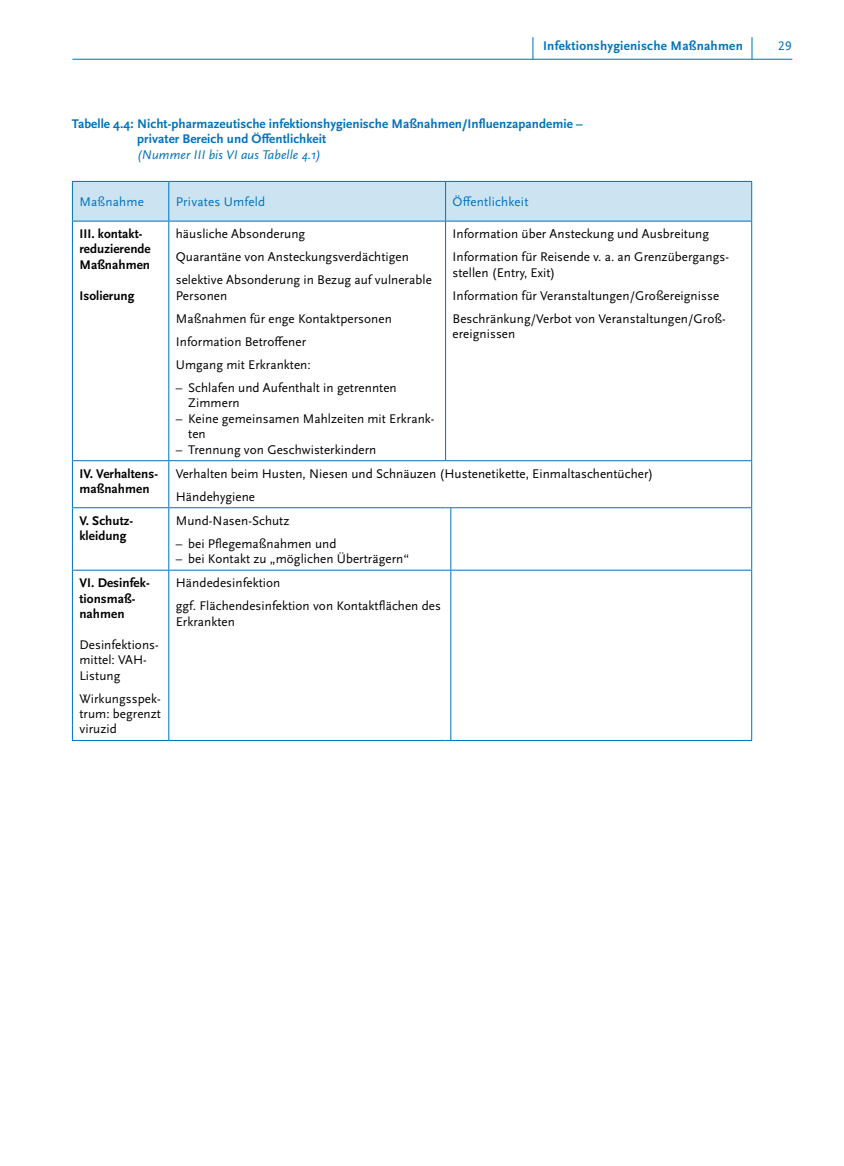
<style>
.page{position:relative;width:844px;height:1166px;background:#fff}
.page>*{position:absolute;margin:0;border:0;box-sizing:border-box;transform-origin:0 0}
.Tab_Text_links{font:13.12px/15.4px "Scala Sans Pro";letter-spacing:.005em;color:#000}
.Tab_Titel{font:700 13.12px/15.4px "Scala Sans Pro";letter-spacing:.005em;color:#0072bc}
.Tab_Text_links-2{font:700 13.12px/15.4px "Scala Sans Pro";letter-spacing:.005em;color:#000}
.Tab_Spaltentitel_lin{font:13.12px "Scala Sans Pro";letter-spacing:.015em;color:#0072bc}
.s1{font-weight:400;font-style:italic}
</style>
<div class="page">
<hr style="left:72px;top:59px;width:720px;height:1px;background:#0072bc">
<svg style="left:751px;top:37px;width:1px;height:22px"></svg>
<svg style="left:532px;top:37px;width:1px;height:23px"></svg>
<hr style="left:168px;top:222px;width:1px;height:238px;background:#0072bc">
<hr style="left:445px;top:222px;width:1px;height:238px;background:#0072bc">
<hr style="left:450px;top:221px;width:302px;height:1px;background:#0072bc">
<hr style="left:72px;top:460px;width:97px;height:1px;background:#0072bc">
<hr style="left:169px;top:460px;width:276px;height:1px;background:#0072bc">
<hr style="left:168px;top:461px;width:1px;height:46px;background:#0072bc">
<hr style="left:450px;top:460px;width:302px;height:1px;background:#0072bc">
<hr style="left:72px;top:507px;width:97px;height:1px;background:#0072bc">
<hr style="left:169px;top:507px;width:276px;height:1px;background:#0072bc">
<hr style="left:168px;top:508px;width:1px;height:62px;background:#0072bc">
<hr style="left:450px;top:507px;width:302px;height:1px;background:#0072bc">
<hr style="left:450px;top:508px;width:1px;height:62px;background:#0072bc">
<hr style="left:72px;top:570px;width:97px;height:1px;background:#0072bc">
<hr style="left:169px;top:570px;width:276px;height:1px;background:#0072bc">
<hr style="left:168px;top:571px;width:1px;height:169px;background:#0072bc">
<hr style="left:450px;top:570px;width:302px;height:1px;background:#0072bc">
<hr style="left:450px;top:571px;width:1px;height:169px;background:#0072bc">
<div style="left:72px;top:181px;width:679px;height:41px;background:#cce3f2"></div>
<hr style="left:450px;top:181px;width:302px;height:1px;background:#0072bc">
<hr style="left:751px;top:182px;width:1px;height:39px;background:#0072bc">
<hr style="left:72px;top:222px;width:1px;height:238px;background:#0072bc">
<hr style="left:751px;top:222px;width:1px;height:238px;background:#0072bc">
<hr style="left:72px;top:461px;width:1px;height:46px;background:#0072bc">
<hr style="left:751px;top:461px;width:1px;height:46px;background:#0072bc">
<hr style="left:72px;top:508px;width:1px;height:62px;background:#0072bc">
<hr style="left:751px;top:508px;width:1px;height:62px;background:#0072bc">
<hr style="left:72px;top:571px;width:1px;height:169px;background:#0072bc">
<hr style="left:751px;top:571px;width:1px;height:169px;background:#0072bc">
<hr style="left:72px;top:740px;width:97px;height:1px;background:#0072bc">
<hr style="left:169px;top:740px;width:276px;height:1px;background:#0072bc">
<hr style="left:450px;top:740px;width:302px;height:1px;background:#0072bc">
<p class="Tab_Titel" style="left:543px;top:37px;width:201px">Infektionshygienische Maßnahmen</p>
<p class="Tab_Spaltentitel_lin" style="left:778px;top:37px;width:15px">29</p>
<p class="Tab_Titel" style="left:137px;top:115px;width:447px;text-indent:-65px">Tabelle 4.4: Nicht-pharmazeutische infektionshygienische Maßnahmen/Influenzapandemie – privater Bereich und Öffentlichkeit<br><span class="s1">(Nummer III bis VI aus Tabelle 4.1)</span></p>
<p class="Tab_Spaltentitel_lin" style="left:79px;top:193px;width:66px">Maßnahme</p>
<p class="Tab_Spaltentitel_lin" style="left:176px;top:193px;width:91px">Privates Umfeld</p>
<p class="Tab_Spaltentitel_lin" style="left:452px;top:193px;width:77px">Öffentlichkeit</p>
<p class="Tab_Text_links-2" style="left:79px;top:225px;width:73px">III. kontakt&shy;reduzierende<br>Maßnahmen</p>
<p class="Tab_Text_links-2" style="left:79px;top:287px;width:57px">Isolierung</p>
<p class="Tab_Text_links" style="left:452px;top:225px;width:258px">Information über Ansteckung und Ausbreitung</p>
<p class="Tab_Text_links" style="left:452px;top:249px;width:278px">Information für Reisende v. a. an Grenzübergangs&shy;stellen (Entry, Exit)</p>
<p class="Tab_Text_links" style="left:452px;top:287px;width:268px">Information für Veranstaltungen/Großereignisse</p>
<p class="Tab_Text_links" style="left:452px;top:310px;width:273px">Beschränkung/Verbot von Veranstaltungen/Groß&shy;ereignissen</p>
<p class="Tab_Text_links" style="left:176px;top:225px;width:131px">häusliche Absonderung</p>
<p class="Tab_Text_links" style="left:176px;top:249px;width:234px">Quarantäne von Ansteckungsverdächtigen</p>
<p class="Tab_Text_links" style="left:176px;top:272px;width:257px">selektive Absonderung in Bezug auf vulnerable<br>Personen</p>
<p class="Tab_Text_links" style="left:176px;top:310px;width:217px">Maßnahmen für enge Kontaktpersonen</p>
<p class="Tab_Text_links" style="left:176px;top:333px;width:132px">Information Betroffener</p>
<p class="Tab_Text_links" style="left:176px;top:356px;width:136px">Umgang mit Erkrankten:</p>
<p class="Tab_Text_links" style="left:188px;top:379px;width:210px;text-indent:-12px">– Schlafen und Aufenthalt in getrennten<br>Zimmern</p>
<p class="Tab_Text_links" style="left:188px;top:410px;width:248px;text-indent:-12px">– Keine gemeinsamen Mahlzeiten mit Erkrank&shy;ten</p>
<p class="Tab_Text_links" style="left:176px;top:441px;width:202px">– Trennung von Geschwisterkindern</p>
<p class="Tab_Text_links-2" style="left:79px;top:465px;width:80px">IV. Verhaltens&shy;maßnahmen</p>
<p class="Tab_Text_links" style="left:176px;top:465px;width:479px">Verhalten beim Husten, Niesen und Schnäuzen (Hustenetikette, Einmaltaschentücher)</p>
<p class="Tab_Text_links" style="left:176px;top:488px;width:81px">Händehygiene</p>
<p class="Tab_Text_links-2" style="left:79px;top:512px;width:54px">V. Schutz&shy;kleidung</p>
<p class="Tab_Text_links" style="left:176px;top:512px;width:115px">Mund-Nasen-Schutz</p>
<p class="Tab_Text_links" style="left:176px;top:535px;width:162px">– bei Pflegemaßnahmen und</p>
<p class="Tab_Text_links" style="left:176px;top:551px;width:235px">– bei Kontakt zu „möglichen Überträgern“</p>
<p class="Tab_Text_links-2" style="left:79px;top:574px;width:72px">VI. Desinfek&shy;tionsmaß&shy;nahmen</p>
<p class="Tab_Text_links" style="left:79px;top:636px;width:81px">Desinfektions&shy;mittel: VAH-<br>Listung</p>
<p class="Tab_Text_links" style="left:79px;top:690px;width:83px;text-align:justify">Wirkungsspek&shy;trum: begrenzt viruzid</p>
<p class="Tab_Text_links" style="left:176px;top:574px;width:106px">Händedesinfektion</p>
<p class="Tab_Text_links" style="left:176px;top:598px;width:266px">ggf. Flächendesinfektion von Kontaktflächen des<br>Erkrankten</p>
</div>
